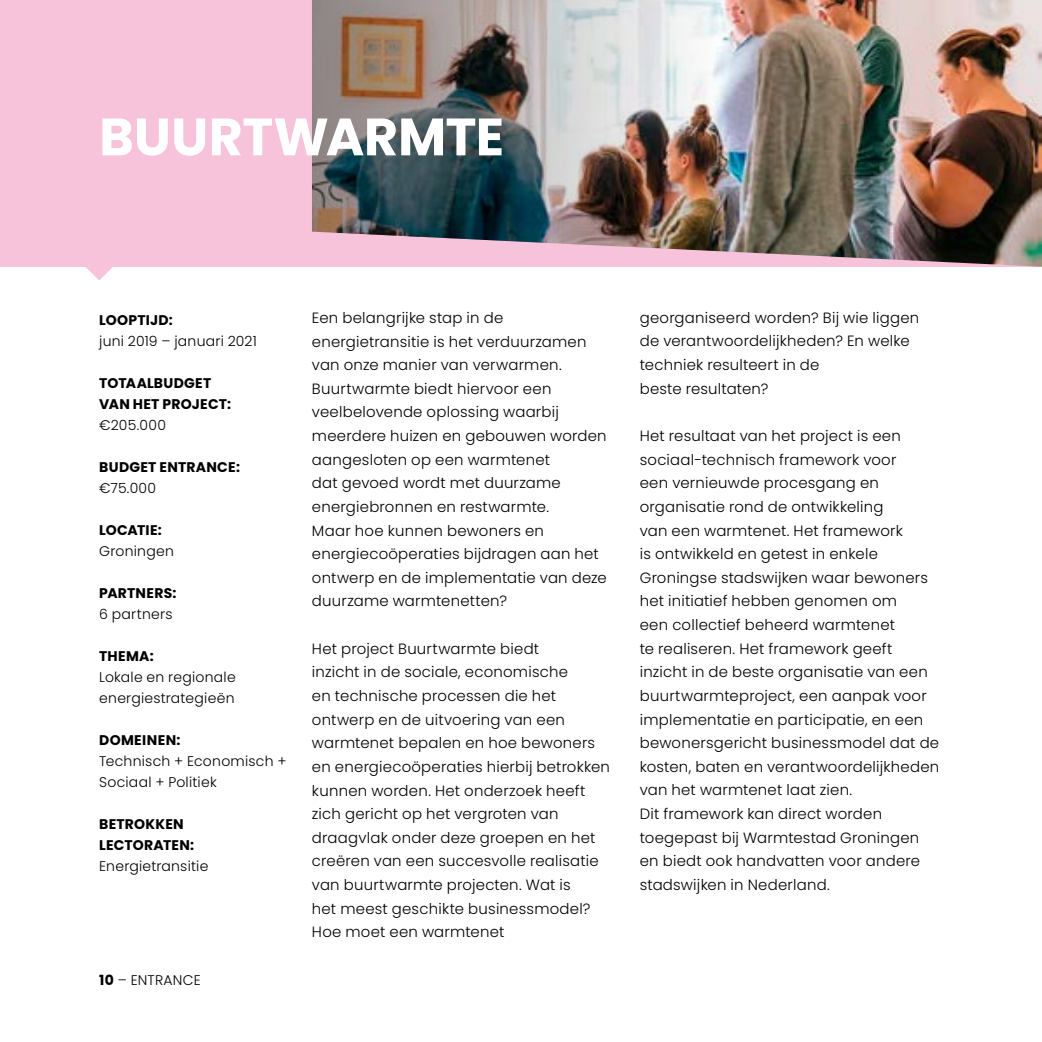
<style>
.page{position:relative;width:1042px;height:1042px;background:#fff}
.page>*{position:absolute;margin:0;border:0;box-sizing:border-box;transform-origin:0 0}
.t1{font:700 52.5px "Poppins";letter-spacing:-.005em;color:#fff}
.t2{font:300 14.88px/23.6px "Poppins";letter-spacing:.015em;color:#000}
.t3{font:300 14px/21px "Poppins";letter-spacing:.015em;color:#000}
.t4{font:700 14px/21px "Poppins";letter-spacing:.015em;color:#000}
.s1{font-weight:700}
</style>
<div class="page">
<div style="left:0;top:0;width:1042px;height:267px;background:#f7c3da"></div>
<svg style="left:86px;top:267px;width:27px;height:13px"></svg>
<img style="left:312px;top:0;width:730px;height:267px">
<h1 class="t1" style="left:99px;top:106px;width:406px">BUURTWARMTE</h1>
<p class="t4" style="left:99px;top:309px;width:75px">LOOPTIJD:</p>
<p class="t3" style="left:99px;top:330px;width:159px">juni 2019 – januari 2021</p>
<p class="t4" style="left:99px;top:372px;width:133px">TOTAALBUDGET<br>VAN HET PROJECT:</p>
<p class="t3" style="left:99px;top:414px;width:68px">€205.000</p>
<p class="t4" style="left:99px;top:456px;width:142px">BUDGET ENTRANCE:</p>
<p class="t3" style="left:99px;top:477px;width:58px">€75.000</p>
<p class="t4" style="left:99px;top:519px;width:64px">LOCATIE:</p>
<p class="t3" style="left:99px;top:540px;width:76px">Groningen</p>
<p class="t4" style="left:99px;top:582px;width:79px">PARTNERS:</p>
<p class="t3" style="left:99px;top:603px;width:75px">6 partners</p>
<p class="t4" style="left:99px;top:645px;width:56px">THEMA:</p>
<p class="t3" style="left:99px;top:666px;width:138px">Lokale en regionale energiestrategieën</p>
<p class="t4" style="left:99px;top:729px;width:83px">DOMEINEN:</p>
<p class="t3" style="left:99px;top:750px;width:189px">Technisch + Economisch +<br>Sociaal + Politiek</p>
<p class="t4" style="left:99px;top:813px;width:97px">BETROKKEN<br>LECTORATEN:</p>
<p class="t3" style="left:99px;top:855px;width:111px">Energietransitie</p>
<p class="t3" style="left:99px;top:969px;width:103px"><span class="s1">10</span> – ENTRANCE</p>
<p class="t2" style="left:312px;top:306px;width:296px">Een belangrijke stap in de energietransitie is het verduurzamen van onze manier van verwarmen.<br>Buurtwarmte biedt hiervoor een veelbelovende oplossing waarbij meerdere huizen en gebouwen worden aangesloten op een warmtenet<br>dat gevoed wordt met duurzame energiebronnen en restwarmte.<br>Maar hoe kunnen bewoners en energiecoöperaties bijdragen aan het ontwerp en de implementatie van deze duurzame warmtenetten?</p>
<p class="t2" style="left:312px;top:637px;width:299px">Het project Buurtwarmte biedt<br>inzicht in de sociale, economische<br>en technische processen die het ontwerp en de uitvoering van een warmtenet bepalen en hoe bewoners en energiecoöperaties hierbij betrokken kunnen worden. Het onderzoek heeft zich gericht op het vergroten van draagvlak onder deze groepen en het creëren van een succesvolle realisatie van buurtwarmte projecten. Wat is<br>het meest geschikte businessmodel?<br>Hoe moet een warmtenet</p>
<p class="t2" style="left:640px;top:306px;width:281px">georganiseerd worden? Bij wie liggen de verantwoordelijkheden? En welke techniek resulteert in de<br>beste resultaten?</p>
<p class="t2" style="left:640px;top:424px;width:301px">Het resultaat van het project is een sociaal-technisch framework voor<br>een vernieuwde procesgang en organisatie rond de ontwikkeling<br>van een warmtenet. Het framework<br>is ontwikkeld en getest in enkele Groningse stadswijken waar bewoners het initiatief hebben genomen om<br>een collectief beheerd warmtenet<br>te realiseren. Het framework geeft inzicht in de beste organisatie van een buurtwarmteproject, een aanpak voor implementatie en participatie, en een bewonersgericht businessmodel dat de kosten, baten en verantwoordelijkheden van het warmtenet laat zien.<br>Dit framework kan direct worden toegepast bij Warmtestad Groningen en biedt ook handvatten voor andere stadswijken in Nederland.</p>
</div>
